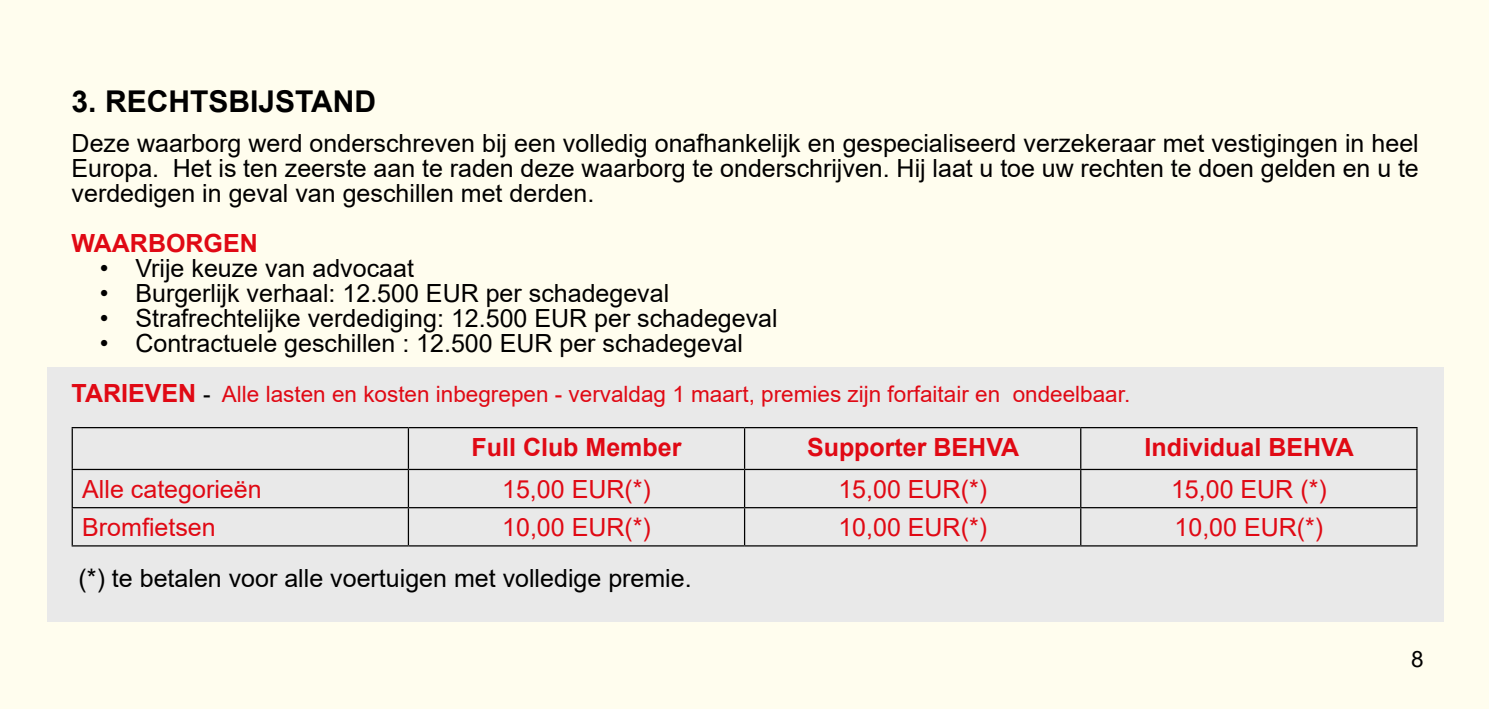
<style>
.page{position:relative;width:1489px;height:709px;background:#fff}
.page>*{position:absolute;margin:0;border:0;box-sizing:border-box;transform-origin:0 0}
.t1{font:700 30px "Arial";color:#000}
.t2{font:25px/25px "Arial";color:#000;text-align:justify}
.t3{font:25px "Arial";color:#e00914}
.t4{font:700 25px "Arial";color:#e00914}
.t5{font:22.5px "Arial";color:#e00914}
.t6{font:22.5px "Arial";color:#000}
.s1{font-weight:700;font-size:25px}
.s2{color:#000}
.s3{font-family:"Minion Pro";font-size:30px}
</style>
<div class="page">
<div style="left:0;top:0;width:1488px;height:709px;background:#fffdee"></div>
<div style="left:47px;top:367px;width:1396px;height:255px;background:#e9e9e9"></div>
<hr style="left:72px;top:427px;width:336px;height:1px;background:#000">
<hr style="left:72px;top:428px;width:1px;height:41px;background:#000">
<hr style="left:408px;top:427px;width:336px;height:1px;background:#000">
<hr style="left:408px;top:428px;width:1px;height:41px;background:#000">
<hr style="left:744px;top:427px;width:336px;height:1px;background:#000">
<hr style="left:744px;top:428px;width:1px;height:41px;background:#000">
<hr style="left:1080px;top:427px;width:337px;height:1px;background:#000">
<hr style="left:1080px;top:428px;width:1px;height:41px;background:#000">
<hr style="left:1416px;top:428px;width:1px;height:41px;background:#000">
<hr style="left:72px;top:469px;width:336px;height:1px;background:#000">
<hr style="left:72px;top:470px;width:1px;height:37px;background:#000">
<hr style="left:408px;top:469px;width:336px;height:1px;background:#000">
<hr style="left:408px;top:470px;width:1px;height:37px;background:#000">
<hr style="left:744px;top:469px;width:336px;height:1px;background:#000">
<hr style="left:744px;top:470px;width:1px;height:37px;background:#000">
<hr style="left:1080px;top:469px;width:337px;height:1px;background:#000">
<hr style="left:1080px;top:470px;width:1px;height:37px;background:#000">
<hr style="left:1416px;top:470px;width:1px;height:37px;background:#000">
<hr style="left:72px;top:507px;width:336px;height:1px;background:#000">
<hr style="left:72px;top:508px;width:1px;height:37px;background:#000">
<hr style="left:408px;top:507px;width:336px;height:1px;background:#000">
<hr style="left:408px;top:508px;width:1px;height:37px;background:#000">
<hr style="left:744px;top:507px;width:336px;height:1px;background:#000">
<hr style="left:744px;top:508px;width:1px;height:37px;background:#000">
<hr style="left:1080px;top:507px;width:337px;height:1px;background:#000">
<hr style="left:1080px;top:508px;width:1px;height:37px;background:#000">
<hr style="left:1416px;top:508px;width:1px;height:37px;background:#000">
<hr style="left:72px;top:545px;width:336px;height:1px;background:#000">
<hr style="left:408px;top:545px;width:336px;height:1px;background:#000">
<hr style="left:744px;top:545px;width:336px;height:1px;background:#000">
<hr style="left:1080px;top:545px;width:337px;height:1px;background:#000">
<p class="t1" style="left:72px;top:80px;width:306px">3. RECHTSBIJSTAND</p>
<p class="t2" style="left:72px;top:130px;width:1348px">Deze waarborg werd onderschreven bij een volledig onafhankelijk en gespecialiseerd verzekeraar met vestigingen in heel Europa. Het is ten zeerste aan te raden deze waarborg te onderschrijven. Hij laat u toe uw rechten te doen gelden en u te verdedigen in geval van geschillen met derden.</p>
<p class="t4" style="left:72px;top:225px;width:188px">WAARBORGEN</p>
<p class="t2" style="left:100px;top:255px;width:315px">• Vrije keuze van advocaat</p>
<p class="t2" style="left:100px;top:280px;width:570px">• Burgerlijk verhaal: 12.500 EUR per schadegeval</p>
<p class="t2" style="left:100px;top:305px;width:679px">• Strafrechtelijke verdediging: 12.500 EUR per schadegeval</p>
<p class="t2" style="left:100px;top:330px;width:644px">• Contractuele geschillen : 12.500 EUR per schadegeval</p>
<p class="t5" style="left:72px;top:378px;width:1060px"><span class="s1">TARIEVEN</span> <span class="s2">-</span> Alle lasten en kosten inbegrepen - vervaldag 1 maart, premies zijn forfaitair en ondeelbaar.</p>
<p class="t4" style="left:471px;top:429px;width:211px">Full Club Member</p>
<p class="t4" style="left:807px;top:429px;width:214px">Supporter BEHVA</p>
<p class="t4" style="left:1144px;top:429px;width:211px">Individual BEHVA</p>
<p class="t3" style="left:82px;top:471px;width:181px">Alle categorieën</p>
<p class="t3" style="left:502px;top:471px;width:150px">15,00 EUR(*)</p>
<p class="t3" style="left:838px;top:471px;width:150px">15,00 EUR(*)</p>
<p class="t3" style="left:1170px;top:471px;width:157px">15,00 EUR (*)</p>
<p class="t3" style="left:82px;top:510px;width:135px">Bromfietsen</p>
<p class="t3" style="left:502px;top:510px;width:150px">10,00 EUR(*)</p>
<p class="t3" style="left:838px;top:510px;width:150px">10,00 EUR(*)</p>
<p class="t3" style="left:1174px;top:510px;width:150px">10,00 EUR(*)</p>
<p class="t2" style="left:79px;top:565px;width:614px">(*) te betalen voor alle voertuigen met volledige premie.</p>
<p class="t6" style="left:1410px;top:644px;width:31px">8<span class="s3">#</span></p>
</div>
